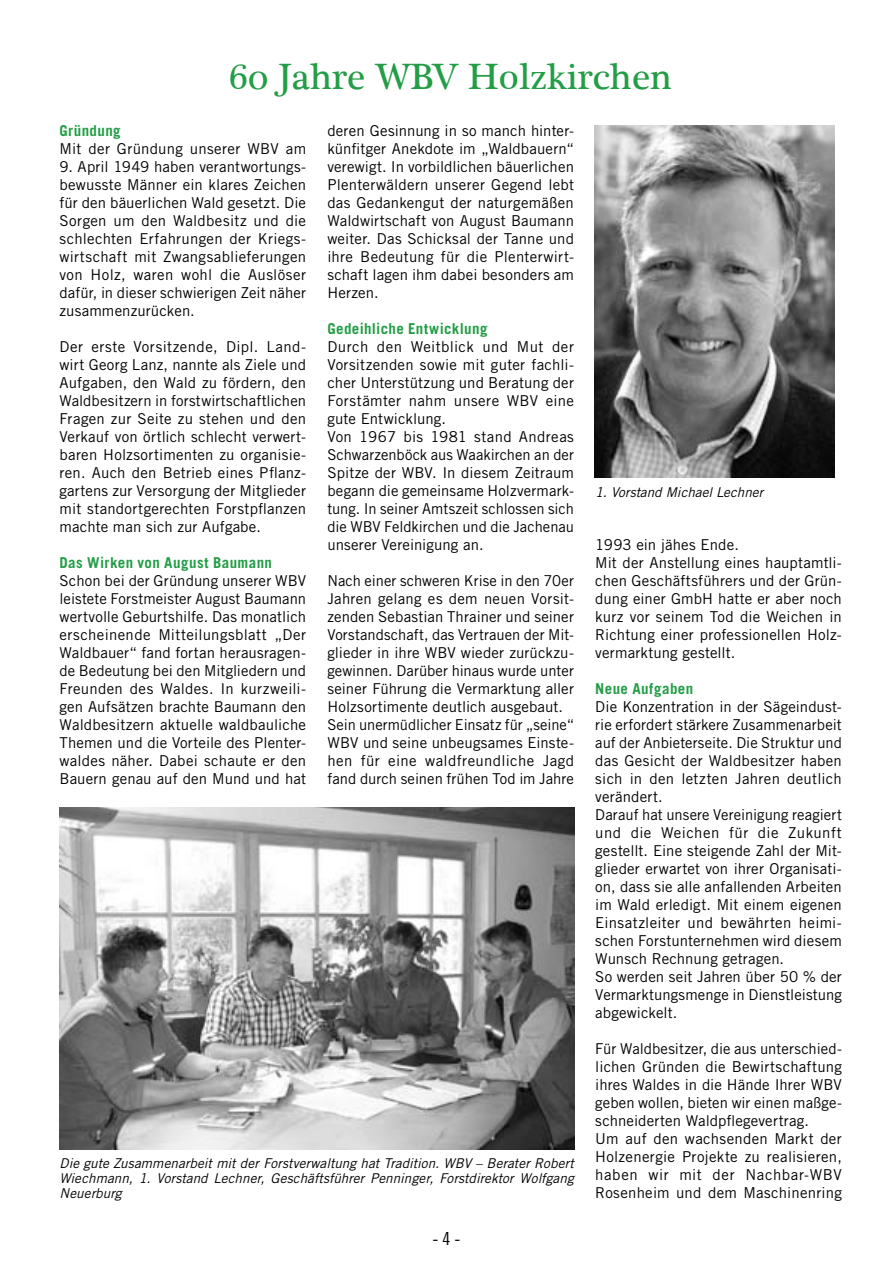
<style>
.page{position:relative;width:893px;height:1263px;background:#fff}
.page>*{position:absolute;margin:0;border:0;box-sizing:border-box;transform-origin:0 0}
.t1{font:37.5px "Plantagenet Cherokee";color:#239d46}
.t2{font:18px "Trade Gothic Cond Eighteen";color:#000}
.t3{font:15px/18px "Trade Gothic";letter-spacing:.01em;color:#000}
.t4{font:700 15px "Trade Gothic";letter-spacing:.025em;color:#239d46}
.t5{font:italic 13.5px/15px "Trade Gothic";color:#000;text-align:justify}
</style>
<div class="page">
<img style="left:594px;top:125px;width:241px;height:353px">
<img style="left:60px;top:808px;width:514px;height:342px">
<h1 class="t1" style="left:229px;top:55px;width:445px">60 Jahre WBV Holzkirchen</h1>
<p class="t4" style="left:60px;top:121px;width:63px">Gründung</p>
<p class="t3" style="left:60px;top:139px;width:248px">Mit der Gründung unserer WBV am</p>
<p class="t3" style="left:60px;top:157px;width:248px;text-align:justify">9. April 1949 haben verantwortungs&shy;bewusste Männer ein klares Zeichen für den bäuerlichen Wald gesetzt. Die Sorgen um den Waldbesitz und die schlechten Erfahrungen der Kriegs&shy;wirtschaft mit Zwangsablieferungen von Holz, waren wohl die Auslöser dafür, in dieser schwierigen Zeit näher zusammenzurücken.</p>
<p class="t3" style="left:60px;top:337px;width:248px;text-align:justify">Der erste Vorsitzende, Dipl. Land&shy;wirt Georg Lanz, nannte als Ziele und Aufgaben, den Wald zu fördern, den Waldbesitzern in forstwirtschaftlichen Fragen zur Seite zu stehen und den Verkauf von örtlich schlecht verwert&shy;baren Holzsortimenten zu organisie&shy;ren. Auch den Betrieb eines Pflanz&shy;gartens zur Versorgung der Mitglieder mit standortgerechten Forstpflanzen machte man sich zur Aufgabe.</p>
<p class="t4" style="left:60px;top:553px;width:214px">Das Wirken von August Baumann</p>
<p class="t3" style="left:60px;top:571px;width:248px;text-align:justify">Schon bei der Gründung unserer WBV leistete Forstmeister August Baumann wertvolle Geburtshilfe. Das monatlich erscheinende Mitteilungsblatt „Der Waldbauer“ fand fortan herausragen&shy;de Bedeutung bei den Mitgliedern und Freunden des Waldes. In kurzweili&shy;gen Aufsätzen brachte Baumann den Waldbesitzern aktuelle waldbauliche Themen und die Vorteile des Plenter&shy;waldes näher. Dabei schaute er den Bauern genau auf den Mund und hat</p>
<p class="t3" style="left:327px;top:121px;width:248px;text-align:justify">deren Gesinnung in so manch hinter&shy;künfitger Anekdote im „Waldbauern“ verewigt. In vorbildlichen bäuerlichen Plenterwäldern unserer Gegend lebt das Gedankengut der naturgemäßen Waldwirtschaft von August Baumann weiter. Das Schicksal der Tanne und ihre Bedeutung für die Plenterwirt&shy;schaft lagen ihm dabei besonders am Herzen.</p>
<p class="t4" style="left:327px;top:319px;width:162px">Gedeihliche Entwicklung</p>
<p class="t3" style="left:327px;top:337px;width:248px">Durch den Weitblick und Mut der<br>Vorsitzenden sowie mit guter fachli&shy;cher Unterstützung und Beratung der<br>Forstämter nahm unsere WBV eine gute Entwicklung.<br>Von 1967 bis 1981 stand Andreas<br>Schwarzenböck aus Waakirchen an der<br>Spitze der WBV. In diesem Zeitraum begann die gemeinsame Holzvermark&shy;tung. In seiner Amtszeit schlossen sich die WBV Feldkirchen und die Jachenau unserer Vereinigung an.</p>
<p class="t3" style="left:327px;top:571px;width:248px">Nach einer schweren Krise in den 70er Jahren gelang es dem neuen Vorsit&shy;zenden Sebastian Thrainer und seiner Vorstandschaft, das Vertrauen der Mit&shy;glieder in ihre WBV wieder zurückzu&shy;gewinnen. Darüber hinaus wurde unter seiner Führung die Vermarktung aller Holzsortimente deutlich ausgebaut.<br>Sein unermüdlicher Einsatz für „seine“ WBV und seine unbeugsames Einste&shy;hen für eine waldfreundliche Jagd fand durch seinen frühen Tod im Jahre</p>
<p class="t5" style="left:60px;top:1156px;width:516px">Die gute Zusammenarbeit mit der Forstverwaltung hat Tradition. WBV – Berater Robert Wiechmann, 1. Vorstand Lechner, Geschäftsführer Penninger, Forstdirektor Wolfgang Neuerburg</p>
<p class="t2" style="left:432px;top:1228px;width:29px">- 4 -</p>
<p class="t5" style="left:595px;top:484px;width:170px">1. Vorstand Michael Lechner</p>
<p class="t3" style="left:595px;top:535px;width:248px">1993 ein jähes Ende.<br>Mit der Anstellung eines hauptamtli&shy;chen Geschäftsführers und der Grün&shy;dung einer GmbH hatte er aber noch kurz vor seinem Tod die Weichen in<br>Richtung einer professionellen Holz&shy;vermarktung gestellt.</p>
<p class="t4" style="left:595px;top:679px;width:100px">Neue Aufgaben</p>
<p class="t3" style="left:595px;top:697px;width:248px">Die Konzentration in der Sägeindust&shy;rie erfordert stärkere Zusammenarbeit auf der Anbieterseite. Die Struktur und das Gesicht der Waldbesitzer haben sich in den letzten Jahren deutlich verändert.<br>Darauf hat unsere Vereinigung reagiert und die Weichen für die Zukunft gestellt. Eine steigende Zahl der Mit&shy;glieder erwartet von ihrer Organisati&shy;on, dass sie alle anfallenden Arbeiten im Wald erledigt. Mit einem eigenen Einsatzleiter und bewährten heimi&shy;schen Forstunternehmen wird diesem Wunsch Rechnung getragen.<br>So werden seit Jahren über 50 % der Vermarktungsmenge in Dienstleistung abgewickelt.</p>
<p class="t3" style="left:595px;top:1039px;width:248px">Für Waldbesitzer, die aus unterschied&shy;lichen Gründen die Bewirtschaftung ihres Waldes in die Hände Ihrer WBV geben wollen, bieten wir einen maßge&shy;schneiderten Waldpflegevertrag.<br>Um auf den wachsenden Markt der Holzenergie Projekte zu realisieren, haben wir mit der Nachbar-WBV Rosenheim und dem Maschinenring</p>
</div>
